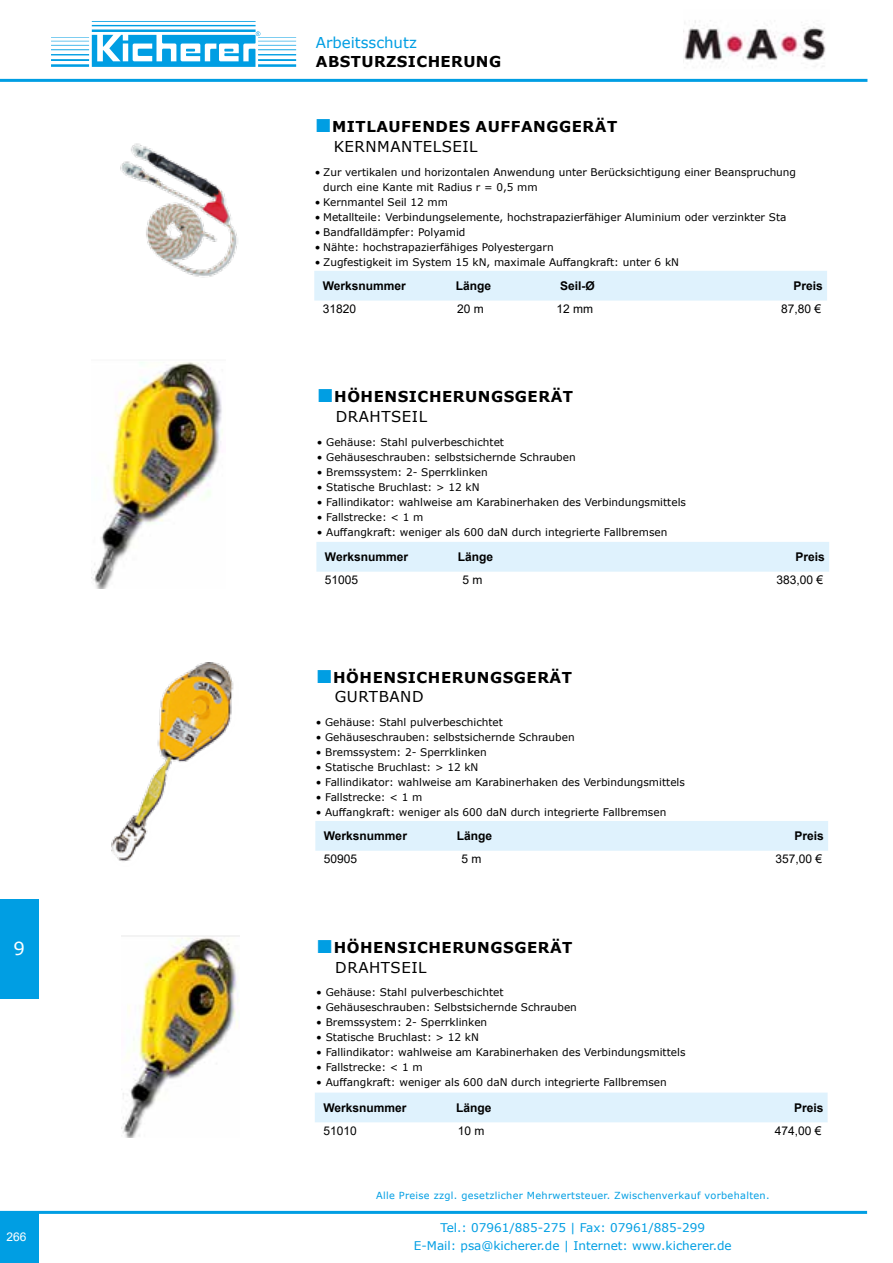
<style>
.page{position:relative;width:893px;height:1263px;background:#fff}
.page>*{position:absolute;margin:0;border:0;box-sizing:border-box;transform-origin:0 0}
.t1{font:18px "Verdana";color:#fff}
.t2{font:700 15px/19.4px "Verdana";letter-spacing:.035em;color:#000}
.t3{font:15px "Verdana";color:#009ee3}
.t4{font:700 12px "Arial";color:#000}
.t5{font:12px/18px "Verdana";color:#009ee3;text-align:center}
.t6{font:12px "Arial";color:#000}
.t7{font:12px "Arial";color:#fff}
.t8{font:10.5px/15px "Verdana";color:#000}
.t9{font:9.75px "Verdana";letter-spacing:.03em;color:#009ee3}
.s1{font-family:"Times New Roman";font-weight:400;font-size:28.5px;color:#009ee3}
.s2{font-weight:400}
</style>
<div class="page">
<hr style="left:0;top:79px;width:867px;height:3px;background:#009ee3">
<div style="left:0;top:1211px;width:39px;height:52px;background:#009ee3"></div>
<svg style="left:51px;top:21px;width:245px;height:46px"></svg>
<div style="left:0;top:899px;width:38px;height:99px;background:#009ee3"></div>
<hr style="left:0;top:1211px;width:867px;height:3px;background:#009ee3">
<img style="left:683px;top:20px;width:143px;height:47px">
<div style="left:314px;top:271px;width:513px;height:30px;background:#dff2fd"></div>
<img style="left:120px;top:143px;width:118px;height:135px">
<div style="left:316px;top:542px;width:513px;height:30px;background:#dff2fd"></div>
<div style="left:315px;top:821px;width:513px;height:30px;background:#dff2fd"></div>
<img style="left:111px;top:663px;width:123px;height:199px">
<img style="left:91px;top:362px;width:132px;height:226px">
<div style="left:315px;top:1092px;width:513px;height:30px;background:#dff2fd"></div>
<img style="left:122px;top:935px;width:118px;height:202px">
<h1 class="t1" style="left:13px;top:936px;width:13px">9</h1>
<p class="t7" style="left:6px;top:1229px;width:22px">266</p>
<h2 class="t3" style="left:316px;top:32px;width:103px">Arbeitsschutz</h2>
<h2 class="t2" style="left:316px;top:52px;width:187px">ABSTURZSICHERUNG</h2>
<h2 class="t2" style="left:334px;top:117px;width:285px;text-indent:-19px"><span class="s1">■</span>MITLAUFENDES AUFFANGGERÄT<br><span class="s2">KERNMANTELSEIL</span></h2>
<p class="t8" style="left:323px;top:164px;width:474px;text-indent:-9px">• Zur vertikalen und horizontalen Anwendung unter Berücksichtigung einer Beanspruchung durch eine Kante mit Radius r = 0,5 mm</p>
<p class="t8" style="left:315px;top:194px;width:135px">• Kernmantel Seil 12 mm</p>
<p class="t8" style="left:315px;top:209px;width:473px">• Metallteile: Verbindungselemente, hochstrapazierfähiger Aluminium oder verzinkter Sta</p>
<p class="t8" style="left:315px;top:224px;width:152px">• Bandfalldämpfer: Polyamid</p>
<p class="t8" style="left:315px;top:239px;width:241px">• Nähte: hochstrapazierfähiges Polyestergarn</p>
<p class="t8" style="left:315px;top:254px;width:366px">• Zugfestigkeit im System 15 kN, maximale Auffangkraft: unter 6 kN</p>
<p class="t4" style="left:323px;top:277px;width:85px">Werksnummer</p>
<p class="t4" style="left:456px;top:277px;width:37px">Länge</p>
<p class="t4" style="left:560px;top:277px;width:36px">Seil-Ø</p>
<p class="t4" style="left:793px;top:277px;width:31px">Preis</p>
<p class="t6" style="left:323px;top:301px;width:35px">31820</p>
<p class="t6" style="left:457px;top:301px;width:28px">20 m</p>
<p class="t6" style="left:556px;top:301px;width:38px">12 mm</p>
<p class="t6" style="left:781px;top:301px;width:42px">87,80 €</p>
<h2 class="t2" style="left:336px;top:387px;width:239px;text-indent:-19px"><span class="s1">■</span>HÖHENSICHERUNGSGERÄT<br><span class="s2">DRAHTSEIL</span></h2>
<p class="t8" style="left:317px;top:434px;width:189px">• Gehäuse: Stahl pulverbeschichtet</p>
<p class="t8" style="left:317px;top:449px;width:260px">• Gehäuseschrauben: selbstsichernde Schrauben</p>
<p class="t8" style="left:317px;top:464px;width:172px">• Bremssystem: 2- Sperrklinken</p>
<p class="t8" style="left:317px;top:479px;width:164px">• Statische Bruchlast: &gt; 12 kN</p>
<p class="t8" style="left:317px;top:494px;width:371px">• Fallindikator: wahlweise am Karabinerhaken des Verbindungsmittels</p>
<p class="t8" style="left:317px;top:509px;width:108px">• Fallstrecke: &lt; 1 m</p>
<p class="t8" style="left:317px;top:524px;width:352px">• Auffangkraft: weniger als 600 daN durch integrierte Fallbremsen</p>
<p class="t4" style="left:325px;top:548px;width:85px">Werksnummer</p>
<p class="t4" style="left:458px;top:548px;width:37px">Länge</p>
<p class="t4" style="left:796px;top:548px;width:31px">Preis</p>
<p class="t6" style="left:325px;top:572px;width:35px">51005</p>
<p class="t6" style="left:463px;top:572px;width:22px">5 m</p>
<p class="t6" style="left:776px;top:572px;width:48px">383,00 €</p>
<h2 class="t2" style="left:335px;top:667px;width:239px;text-indent:-19px"><span class="s1">■</span>HÖHENSICHERUNGSGERÄT<br><span class="s2">GURTBAND</span></h2>
<p class="t8" style="left:316px;top:714px;width:189px">• Gehäuse: Stahl pulverbeschichtet</p>
<p class="t8" style="left:316px;top:729px;width:260px">• Gehäuseschrauben: selbstsichernde Schrauben</p>
<p class="t8" style="left:316px;top:744px;width:172px">• Bremssystem: 2- Sperrklinken</p>
<p class="t8" style="left:316px;top:759px;width:164px">• Statische Bruchlast: &gt; 12 kN</p>
<p class="t8" style="left:316px;top:774px;width:371px">• Fallindikator: wahlweise am Karabinerhaken des Verbindungsmittels</p>
<p class="t8" style="left:316px;top:789px;width:108px">• Fallstrecke: &lt; 1 m</p>
<p class="t8" style="left:316px;top:804px;width:352px">• Auffangkraft: weniger als 600 daN durch integrierte Fallbremsen</p>
<p class="t4" style="left:324px;top:827px;width:85px">Werksnummer</p>
<p class="t4" style="left:457px;top:827px;width:37px">Länge</p>
<p class="t4" style="left:794px;top:827px;width:31px">Preis</p>
<p class="t6" style="left:324px;top:851px;width:35px">50905</p>
<p class="t6" style="left:461px;top:851px;width:22px">5 m</p>
<p class="t6" style="left:775px;top:851px;width:48px">357,00 €</p>
<h2 class="t2" style="left:335px;top:938px;width:239px;text-indent:-19px"><span class="s1">■</span>HÖHENSICHERUNGSGERÄT<br><span class="s2">DRAHTSEIL</span></h2>
<p class="t8" style="left:316px;top:985px;width:189px">• Gehäuse: Stahl pulverbeschichtet</p>
<p class="t8" style="left:316px;top:1000px;width:262px">• Gehäuseschrauben: Selbstsichernde Schrauben</p>
<p class="t8" style="left:316px;top:1015px;width:172px">• Bremssystem: 2- Sperrklinken</p>
<p class="t8" style="left:316px;top:1030px;width:164px">• Statische Bruchlast: &gt; 12 kN</p>
<p class="t8" style="left:316px;top:1045px;width:371px">• Fallindikator: wahlweise am Karabinerhaken des Verbindungsmittels</p>
<p class="t8" style="left:316px;top:1060px;width:108px">• Fallstrecke: &lt; 1 m</p>
<p class="t8" style="left:316px;top:1075px;width:352px">• Auffangkraft: weniger als 600 daN durch integrierte Fallbremsen</p>
<p class="t4" style="left:323px;top:1099px;width:85px">Werksnummer</p>
<p class="t4" style="left:456px;top:1099px;width:37px">Länge</p>
<p class="t4" style="left:794px;top:1099px;width:31px">Preis</p>
<p class="t6" style="left:323px;top:1122px;width:35px">51010</p>
<p class="t6" style="left:458px;top:1122px;width:28px">10 m</p>
<p class="t6" style="left:775px;top:1122px;width:48px">474,00 €</p>
<p class="t9" style="left:376px;top:1189px;width:395px">Alle Preise zzgl. gesetzlicher Mehrwertsteuer. Zwischenverkauf vorbehalten.</p>
<p class="t5" style="left:414px;top:1219px;width:319px">Tel.: 07961/885-275 | Fax: 07961/885-299<br>E-Mail: psa@kicherer.de | Internet: www.kicherer.de</p>
</div>
